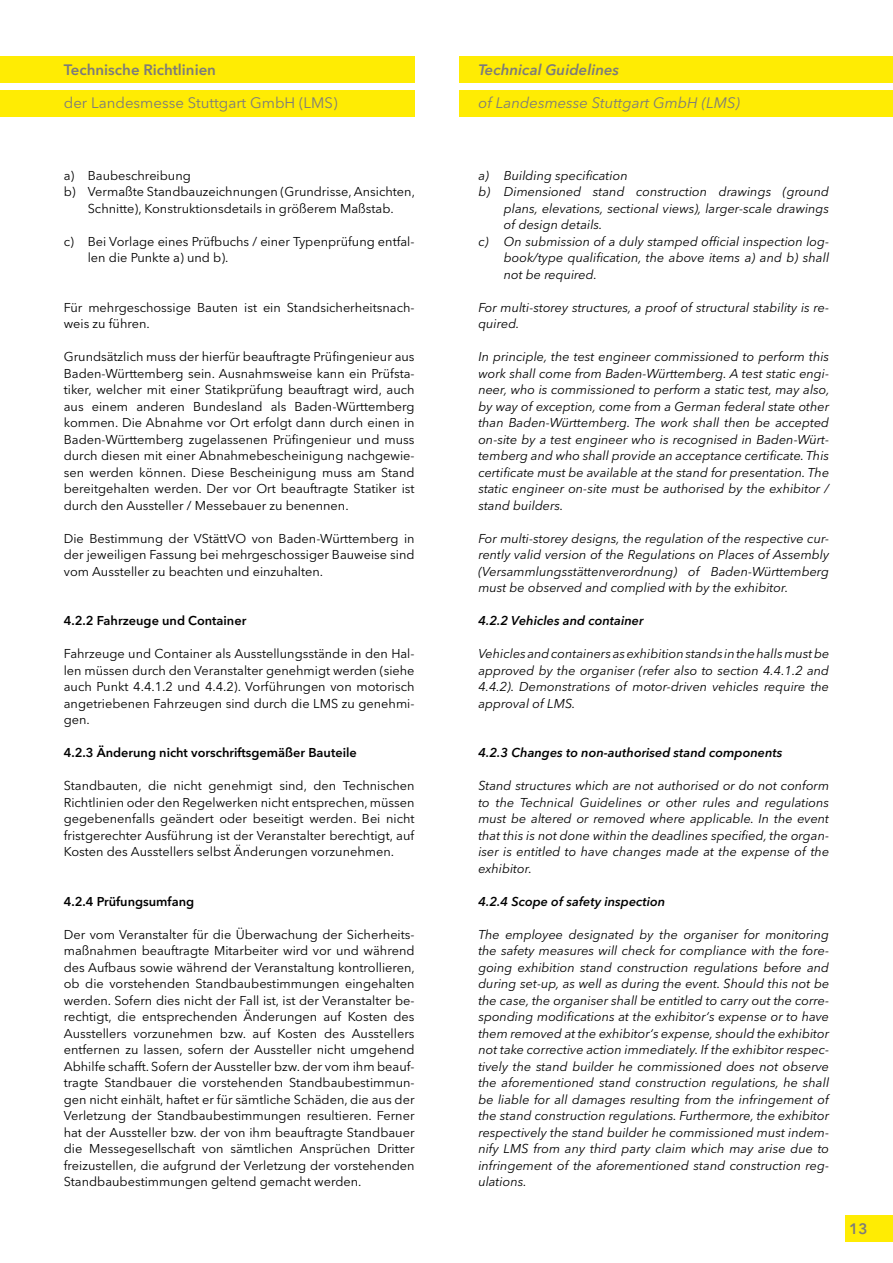
<style>
.page{position:relative;width:893px;height:1263px;background:#fff}
.page>*{position:absolute;margin:0;border:0;box-sizing:border-box;transform-origin:0 0}
.t1{font:15px "Avenir Next LT Pro";color:#7c7b7b}
.t2{font:italic 15px "Avenir Next LT Pro";color:#7c7b7b}
.t3{font:600 15px "Avenir Next LT Pro";color:#7c7b7b}
.t4{font:italic 600 15px "Avenir Next LT Pro";color:#7c7b7b}
.t5{font:italic 12.75px/16.5px "Avenir Next LT Pro";color:#000;text-align:justify}
.t6{font:12.75px/16.5px "Avenir Next LT Pro";color:#000;text-align:justify}
.t7{font:italic 600 12.75px "Avenir Next LT Pro";color:#000}
.t8{font:600 12.75px "Avenir Next LT Pro";color:#000}
</style>
<div class="page">
<div style="left:0;top:56px;width:415px;height:27px;background:#ffec03"></div>
<div style="left:459px;top:56px;width:434px;height:27px;background:#ffec03"></div>
<div style="left:0;top:90px;width:415px;height:27px;background:#ffec03"></div>
<div style="left:459px;top:90px;width:434px;height:27px;background:#ffec03"></div>
<div style="left:845px;top:1215px;width:48px;height:27px;background:#ffec03"></div>
<p class="t3" style="left:64px;top:61px;width:154px">Technische Richtlinien</p>
<p class="t1" style="left:64px;top:94px;width:275px">der Landesmesse Stuttgart GmbH (LMS)</p>
<p class="t6" style="left:64px;top:167px;width:129px">a) Baubeschreibung</p>
<p class="t6" style="left:64px;top:183px;width:353px">b) Vermaßte Standbauzeichnungen (Grundrisse, Ansichten,</p>
<p class="t6" style="left:88px;top:200px;width:307px">Schnitte), Konstruktionsdetails in größerem Maßstab.</p>
<p class="t6" style="left:88px;top:233px;width:328px;text-indent:-24px">c) Bei Vorlage eines Prüfbuchs / einer Typenprüfung entfal&shy;len die Punkte a) und b).</p>
<p class="t6" style="left:64px;top:299px;width:352px">Für mehrgeschossige Bauten ist ein Standsicherheitsnach&shy;weis zu führen.</p>
<p class="t6" style="left:64px;top:348px;width:352px">Grundsätzlich muss der hierfür beauftragte Prüfingenieur aus Baden-Württemberg sein. Ausnahmsweise kann ein Prüfsta&shy;tiker, welcher mit einer Statikprüfung beauftragt wird, auch aus einem anderen Bundesland als Baden-Württemberg kommen. Die Abnahme vor Ort erfolgt dann durch einen in Baden-Württemberg zugelassenen Prüfingenieur und muss durch diesen mit einer Abnahmebescheinigung nachgewie&shy;sen werden können. Diese Bescheinigung muss am Stand bereitgehalten werden. Der vor Ort beauftragte Statiker ist durch den Aussteller / Messebauer zu benennen.</p>
<p class="t6" style="left:64px;top:530px;width:352px">Die Bestimmung der VStättVO von Baden-Württemberg in der jeweiligen Fassung bei mehrgeschossiger Bauweise sind vom Aussteller zu beachten und einzuhalten.</p>
<p class="t8" style="left:64px;top:613px;width:184px">4.2.2 Fahrzeuge und Container</p>
<p class="t6" style="left:64px;top:645px;width:352px">Fahrzeuge und Container als Ausstellungsstände in den Hal&shy;len müssen durch den Veranstalter genehmigt werden (siehe auch Punkt 4.4.1.2 und 4.4.2). Vorführungen von motorisch angetriebenen Fahrzeugen sind durch die LMS zu genehmi&shy;gen.</p>
<p class="t8" style="left:64px;top:745px;width:295px">4.2.3 Änderung nicht vorschriftsgemäßer Bauteile</p>
<p class="t6" style="left:64px;top:777px;width:352px">Standbauten, die nicht genehmigt sind, den Technischen Richtlinien oder den Regelwerken nicht entsprechen, müssen gegebenenfalls geändert oder beseitigt werden. Bei nicht fristgerechter Ausführung ist der Veranstalter berechtigt, auf Kosten des Ausstellers selbst Änderungen vorzunehmen.</p>
<p class="t8" style="left:64px;top:893px;width:132px">4.2.4 Prüfungsumfang</p>
<p class="t6" style="left:64px;top:926px;width:353px">Der vom Veranstalter für die Überwachung der Sicherheits&shy;maßnahmen beauftragte Mitarbeiter wird vor und während des Aufbaus sowie während der Veranstaltung kontrollieren, ob die vorstehenden Standbaubestimmungen eingehalten werden. Sofern dies nicht der Fall ist, ist der Veranstalter be&shy;rechtigt, die entsprechenden Änderungen auf Kosten des Ausstellers vorzunehmen bzw. auf Kosten des Ausstellers entfernen zu lassen, sofern der Aussteller nicht umgehend Abhilfe schafft. Sofern der Aussteller bzw. der vom ihm beauf&shy;tragte Standbauer die vorstehenden Standbaubestimmun&shy;gen nicht einhält, haftet er für sämtliche Schäden, die aus der Verletzung der Standbaubestimmungen resultieren. Ferner hat der Aussteller bzw. der von ihm beauftragte Standbauer die Messegesellschaft von sämtlichen Ansprüchen Dritter freizustellen, die aufgrund der Verletzung der vorstehenden Standbaubestimmungen geltend gemacht werden.</p>
<p class="t4" style="left:478px;top:61px;width:142px">Technical Guidelines</p>
<p class="t2" style="left:478px;top:94px;width:263px">of Landesmesse Stuttgart GmbH (LMS)</p>
<p class="t5" style="left:478px;top:167px;width:151px">a) Building specification</p>
<p class="t5" style="left:478px;top:184px;width:352px">b) Dimensioned stand construction drawings (ground</p>
<p class="t5" style="left:504px;top:200px;width:327px">plans, elevations, sectional views), larger-scale drawings</p>
<p class="t5" style="left:504px;top:217px;width:100px">of design details.</p>
<p class="t5" style="left:478px;top:233px;width:352px">c) On submission of a duly stamped official inspection log-</p>
<p class="t5" style="left:504px;top:250px;width:327px">book/type qualification, the above items a) and b) shall</p>
<p class="t5" style="left:504px;top:266px;width:95px">not be required.</p>
<p class="t5" style="left:478px;top:299px;width:352px">For multi-storey structures, a proof of structural stability is re&shy;quired.</p>
<p class="t5" style="left:478px;top:349px;width:353px">In principle, the test engineer commissioned to perform this work shall come from Baden-Württemberg. A test static engi&shy;neer, who is commissioned to perform a static test, may also, by way of exception, come from a German federal state other than Baden-Württemberg. The work shall then be accepted on-site by a test engineer who is recognised in Baden-Würt&shy;temberg and who shall provide an acceptance certificate. This certificate must be available at the stand for presentation. The static engineer on-site must be authorised by the exhibitor / stand builders.</p>
<p class="t5" style="left:478px;top:530px;width:352px">For multi-storey designs, the regulation of the respective cur&shy;rently valid version of the Regulations on Places of Assembly (Versammlungsstättenverordnung) of Baden-Württemberg must be observed and complied with by the exhibitor.</p>
<p class="t7" style="left:478px;top:613px;width:167px">4.2.2 Vehicles and container</p>
<p class="t5" style="left:478px;top:646px;width:352px">Vehicles and containers as exhibition stands in the halls must be approved by the organiser (refer also to section 4.4.1.2 and 4.4.2). Demonstrations of motor-driven vehicles require the approval of LMS.</p>
<p class="t7" style="left:478px;top:745px;width:306px">4.2.3 Changes to non-authorised stand components</p>
<p class="t5" style="left:478px;top:778px;width:352px">Stand structures which are not authorised or do not conform to the Technical Guidelines or other rules and regulations must be altered or removed where applicable. In the event that this is not done within the deadlines specified, the organ&shy;iser is entitled to have changes made at the expense of the exhibitor.</p>
<p class="t7" style="left:478px;top:893px;width:189px">4.2.4 Scope of safety inspection</p>
<p class="t5" style="left:478px;top:926px;width:352px">The employee designated by the organiser for monitoring the safety measures will check for compliance with the fore&shy;going exhibition stand construction regulations before and during set-up, as well as during the event. Should this not be the case, the organiser shall be entitled to carry out the corre&shy;sponding modifications at the exhibitor‘s expense or to have them removed at the exhibitor‘s expense, should the exhibitor not take corrective action immediately. If the exhibitor respec&shy;tively the stand builder he commissioned does not observe the aforementioned stand construction regulations, he shall be liable for all damages resulting from the infringement of the stand construction regulations. Furthermore, the exhibitor respectively the stand builder he commissioned must indem&shy;nify LMS from any third party claim which may arise due to infringement of the aforementioned stand construction reg&shy;ulations.</p>
<p class="t3" style="left:849px;top:1219px;width:20px">13</p>
</div>
